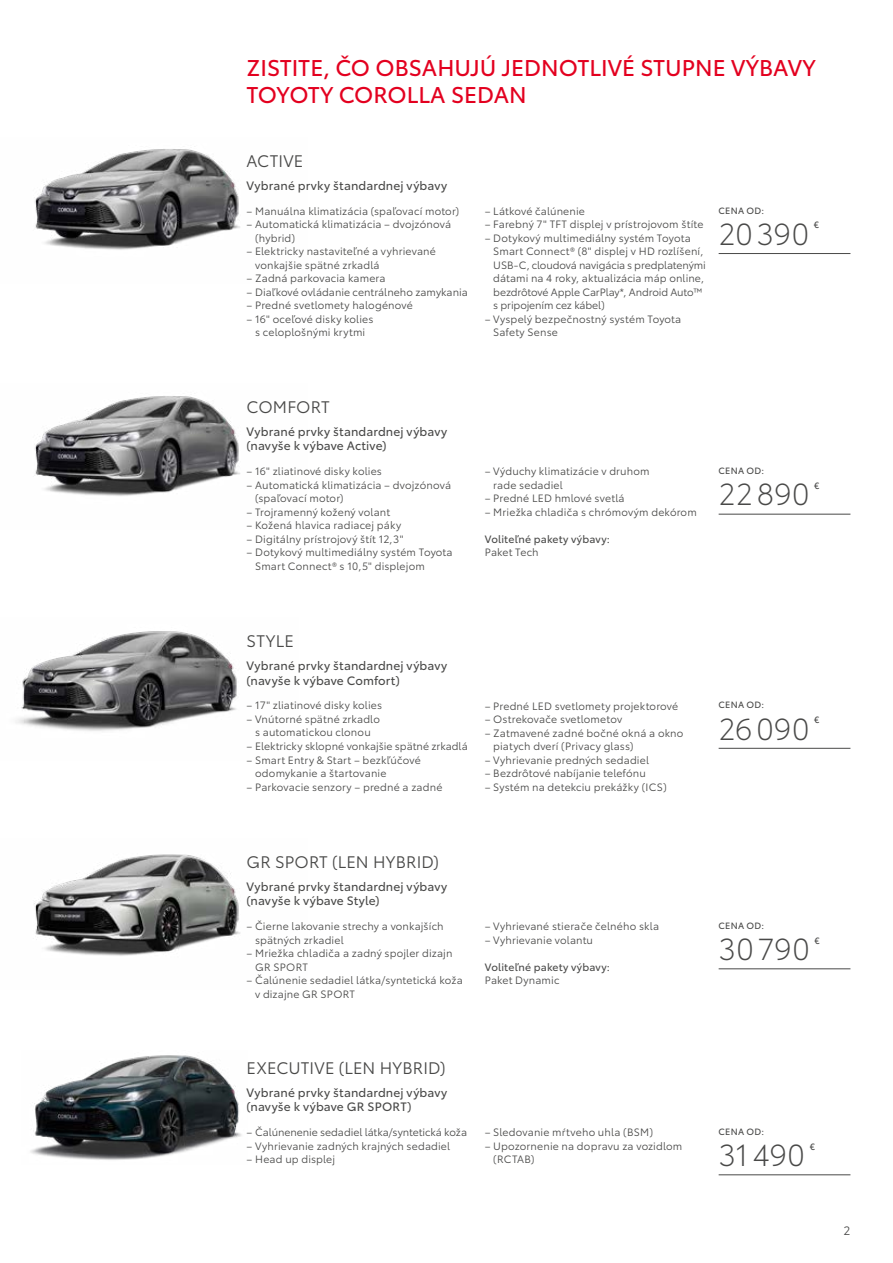
<style>
.page{position:relative;width:893px;height:1263px;background:#fff}
.page>*{position:absolute;margin:0;border:0;box-sizing:border-box;transform-origin:0 0}
.t1{font:300 30px "Toyota Type";letter-spacing:.02em;color:#494948}
.t2{font:22.5px/27px "Toyota Type";color:#e3001f}
.t3{font:16.5px "Toyota Type";letter-spacing:.01em;color:#494948}
.t4{font:12px/14.4px "Toyota Type";letter-spacing:.015em;color:#494948}
.t5{font:12px "Toyota Type";color:#494948}
.t6{font:10.5px/13.5px "Toyota Type";letter-spacing:.01em;color:#494948}
.t7{font:10.5px "Toyota Type";letter-spacing:.015em;color:#494948}
.t8{font:9px "Toyota Type";letter-spacing:.03em;color:#494948}
</style>
<div class="page">
<img style="left:16px;top:631px;width:221px;height:100px">
<img style="left:34px;top:396px;width:206px;height:100px">
<img style="left:34px;top:149px;width:206px;height:101px">
<img style="left:34px;top:854px;width:206px;height:102px">
<img style="left:30px;top:1055px;width:212px;height:105px">
<hr style="left:719px;top:514px;width:131px;height:1px;background:#494948">
<hr style="left:719px;top:253px;width:131px;height:1px;background:#494948">
<hr style="left:719px;top:1174px;width:131px;height:1px;background:#494948">
<hr style="left:719px;top:748px;width:131px;height:1px;background:#494948">
<hr style="left:719px;top:968px;width:131px;height:1px;background:#494948">
<h2 class="t2" style="left:247px;top:53px;width:571px">ZISTITE, ČO OBSAHUJÚ JEDNOTLIVÉ STUPNE VÝBAVY<br>TOYOTY COROLLA SEDAN</h2>
<h3 class="t3" style="left:247px;top:149px;width:58px">ACTIVE</h3>
<p class="t4" style="left:247px;top:177px;width:202px">Vybrané prvky štandardnej výbavy</p>
<p class="t6" style="left:247px;top:203px;width:214px">– Manuálna klimatizácia (spaľovací motor)</p>
<p class="t6" style="left:255px;top:217px;width:197px;text-indent:-9px">– Automatická klimatizácia – dvojzónová (hybrid)</p>
<p class="t6" style="left:255px;top:244px;width:182px;text-indent:-9px">– Elektricky nastaviteľné a vyhrievané vonkajšie spätné zrkadlá</p>
<p class="t6" style="left:247px;top:271px;width:141px">– Zadná parkovacia kamera</p>
<p class="t6" style="left:247px;top:284px;width:223px">– Diaľkové ovládanie centrálneho zamykania</p>
<p class="t6" style="left:247px;top:298px;width:168px">– Predné svetlomety halogénové</p>
<p class="t6" style="left:247px;top:311px;width:128px;text-align:center">– 16" oceľové disky kolies s celoplošnými krytmi</p>
<p class="t6" style="left:485px;top:203px;width:102px">– Látkové čalúnenie</p>
<p class="t6" style="left:485px;top:217px;width:220px">– Farebný 7" TFT displej v prístrojovom štíte</p>
<p class="t6" style="left:493px;top:230px;width:214px;text-indent:-9px">– Dotykový multimediálny systém Toyota Smart Connect® (8" displej v HD rozlíšení, USB‑C, cloudová navigácia s predplatenými dátami na 4 roky, aktualizácia máp online, bezdrôtové Apple CarPlay*, Android Auto™ s pripojením cez kábel)</p>
<p class="t6" style="left:493px;top:311px;width:190px;text-indent:-9px">– Vyspelý bezpečnostný systém Toyota<br>Safety Sense</p>
<p class="t8" style="left:719px;top:204px;width:47px">CENA OD:</p>
<h1 class="t1" style="left:719px;top:212px;width:92px">20390</h1>
<p class="t8" style="left:814px;top:218px;width:7px">€</p>
<h3 class="t3" style="left:247px;top:395px;width:85px">COMFORT</h3>
<p class="t4" style="left:247px;top:424px;width:202px">Vybrané prvky štandardnej výbavy (navyše k výbave Active)</p>
<p class="t6" style="left:247px;top:464px;width:137px">– 16" zliatinové disky kolies</p>
<p class="t6" style="left:255px;top:477px;width:197px;text-indent:-9px">– Automatická klimatizácia – dvojzónová (spaľovací motor)</p>
<p class="t6" style="left:247px;top:505px;width:145px">– Trojramenný kožený volant</p>
<p class="t6" style="left:247px;top:518px;width:156px">– Kožená hlavica radiacej páky</p>
<p class="t6" style="left:247px;top:532px;width:158px">– Digitálny prístrojový štít 12,3"</p>
<p class="t6" style="left:255px;top:545px;width:199px;text-indent:-9px">– Dotykový multimediálny systém Toyota<br>Smart Connect® s 10,5" displejom</p>
<p class="t6" style="left:493px;top:464px;width:158px;text-indent:-9px">– Výduchy klimatizácie v druhom rade sedadiel</p>
<p class="t6" style="left:485px;top:491px;width:141px">– Predné LED hmlové svetlá</p>
<p class="t6" style="left:485px;top:505px;width:214px">– Mriežka chladiča s chrómovým dekórom</p>
<p class="t7" style="left:485px;top:531px;width:127px">Voliteľné pakety výbavy:</p>
<p class="t6" style="left:485px;top:545px;width:55px">Paket Tech</p>
<p class="t8" style="left:719px;top:464px;width:47px">CENA OD:</p>
<h1 class="t1" style="left:719px;top:473px;width:92px">22890</h1>
<p class="t8" style="left:814px;top:479px;width:7px">€</p>
<h3 class="t3" style="left:247px;top:629px;width:49px">STYLE</h3>
<p class="t4" style="left:247px;top:658px;width:202px">Vybrané prvky štandardnej výbavy (navyše k výbave Comfort)</p>
<p class="t6" style="left:247px;top:698px;width:137px">– 17" zliatinové disky kolies</p>
<p class="t6" style="left:247px;top:712px;width:135px;text-align:center">– Vnútorné spätné zrkadlo s automatickou clonou</p>
<p class="t6" style="left:247px;top:739px;width:223px">– Elektricky sklopné vonkajšie spätné zrkadlá</p>
<p class="t6" style="left:255px;top:752px;width:167px;text-indent:-9px">– Smart Entry &amp; Start – bezkľúčové odomykanie a štartovanie</p>
<p class="t6" style="left:247px;top:779px;width:197px">– Parkovacie senzory – predné a zadné</p>
<p class="t6" style="left:485px;top:698px;width:195px">– Predné LED svetlomety projektorové</p>
<p class="t6" style="left:485px;top:712px;width:139px">– Ostrekovače svetlometov</p>
<p class="t6" style="left:493px;top:725px;width:192px;text-indent:-9px">– Zatmavené zadné bočné okná a okno piatych dverí (Privacy glass)</p>
<p class="t6" style="left:485px;top:752px;width:166px">– Vyhrievanie predných sedadiel</p>
<p class="t6" style="left:485px;top:766px;width:163px">– Bezdrôtové nabíjanie telefónu</p>
<p class="t6" style="left:485px;top:779px;width:184px">– Systém na detekciu prekážky (ICS)</p>
<h3 class="t3" style="left:247px;top:850px;width:194px">GR SPORT (LEN HYBRID)</h3>
<p class="t4" style="left:247px;top:878px;width:202px">Vybrané prvky štandardnej výbavy (navyše k výbave Style)</p>
<p class="t6" style="left:255px;top:919px;width:190px;text-indent:-9px">– Čierne lakovanie strechy a vonkajších spätných zrkadiel</p>
<p class="t6" style="left:255px;top:946px;width:199px;text-indent:-9px">– Mriežka chladiča a zadný spojler dizajn<br>GR SPORT</p>
<p class="t6" style="left:255px;top:973px;width:209px;text-indent:-9px">– Čalúnenie sedadiel látka/syntetická koža v dizajne GR SPORT</p>
<p class="t6" style="left:485px;top:919px;width:176px">– Vyhrievané stierače čelného skla</p>
<p class="t6" style="left:485px;top:932px;width:110px">– Vyhrievanie volantu</p>
<p class="t7" style="left:485px;top:959px;width:127px">Voliteľné pakety výbavy:</p>
<p class="t6" style="left:485px;top:973px;width:76px">Paket Dynamic</p>
<h3 class="t3" style="left:247px;top:1056px;width:200px">EXECUTIVE (LEN HYBRID)</h3>
<p class="t4" style="left:247px;top:1084px;width:202px">Vybrané prvky štandardnej výbavy (navyše k výbave GR SPORT)</p>
<p class="t6" style="left:247px;top:1125px;width:222px">– Čalúnenenie sedadiel látka/syntetická koža</p>
<p class="t6" style="left:247px;top:1138px;width:205px">– Vyhrievanie zadných krajných sedadiel</p>
<p class="t6" style="left:247px;top:1152px;width:90px">– Head up displej</p>
<p class="t6" style="left:485px;top:1125px;width:170px">– Sledovanie mŕtveho uhla (BSM)</p>
<p class="t6" style="left:493px;top:1138px;width:191px;text-indent:-9px">– Upozornenie na dopravu za vozidlom (RCTAB)</p>
<p class="t8" style="left:719px;top:698px;width:47px">CENA OD:</p>
<h1 class="t1" style="left:719px;top:707px;width:92px">26090</h1>
<p class="t8" style="left:814px;top:713px;width:7px">€</p>
<p class="t8" style="left:719px;top:919px;width:47px">CENA OD:</p>
<h1 class="t1" style="left:719px;top:927px;width:93px">30790</h1>
<p class="t8" style="left:814px;top:934px;width:7px">€</p>
<p class="t8" style="left:719px;top:1125px;width:47px">CENA OD:</p>
<h1 class="t1" style="left:719px;top:1133px;width:88px">31490</h1>
<p class="t8" style="left:810px;top:1140px;width:7px">€</p>
<p class="t5" style="left:844px;top:1222px;width:8px">2</p>
</div>
